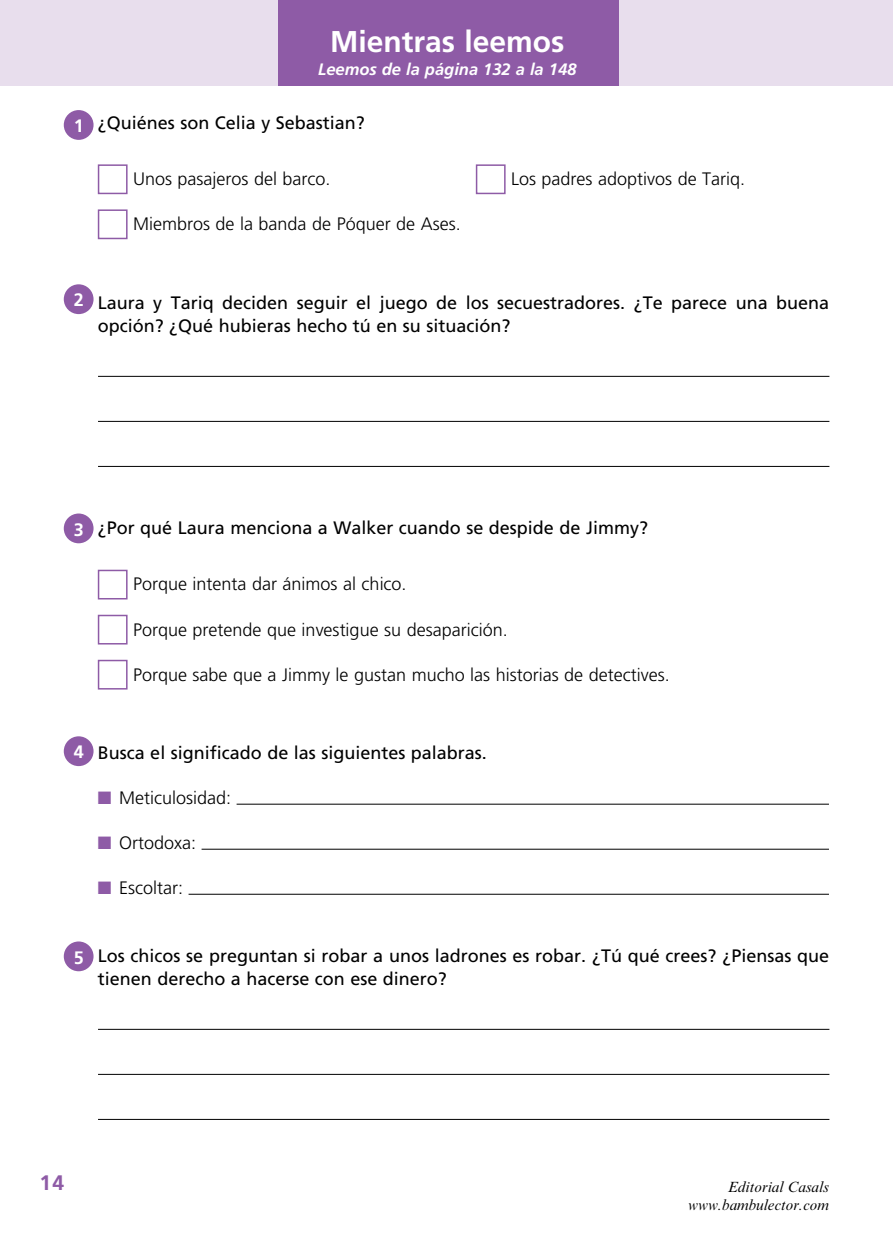
<style>
.page{position:relative;width:893px;height:1234px;background:#fff}
.page>*{position:absolute;margin:0;border:0;box-sizing:border-box;transform-origin:0 0}
.t1{font:700 30px "Frutiger";color:#fff}
.t2{font:700 21px "Frutiger";color:#8e5ba6}
.t3{font:18px/22.5px "Frutiger LT Std";color:#000}
.t4{font:300 18px "Frutiger LT Std";color:#000}
.t5{font:700 18px "Frutiger";color:#fff}
.t6{font:italic 700 16.5px "Frutiger";color:#fff}
.t7{font:italic 15px/18px "Times New Roman MT Std";color:#000;text-align:right}
.s1{font-family:"Frutiger"}
.s2{color:#8e5ba6}
</style>
<div class="page">
<div style="left:0;top:0;width:893px;height:85px;background:#e8deed"></div>
<div style="left:98px;top:164px;width:30px;height:30px;border:2px solid #8e5ba6"></div>
<div style="left:476px;top:164px;width:30px;height:30px;border:2px solid #8e5ba6"></div>
<div style="left:98px;top:209px;width:30px;height:30px;border:2px solid #8e5ba6"></div>
<hr style="left:98px;top:376px;width:731px;height:1px;background:#000">
<hr style="left:98px;top:421px;width:731px;height:1px;background:#000">
<hr style="left:98px;top:466px;width:731px;height:1px;background:#000">
<div style="left:98px;top:569px;width:30px;height:30px;border:2px solid #8e5ba6"></div>
<div style="left:98px;top:614px;width:30px;height:30px;border:2px solid #8e5ba6"></div>
<div style="left:98px;top:659px;width:30px;height:30px;border:2px solid #8e5ba6"></div>
<hr style="left:237px;top:803px;width:592px;height:1px;background:#000">
<hr style="left:202px;top:848px;width:627px;height:1px;background:#000">
<hr style="left:189px;top:893px;width:640px;height:1px;background:#000">
<hr style="left:98px;top:1028px;width:731px;height:1px;background:#000">
<hr style="left:98px;top:1073px;width:731px;height:1px;background:#000">
<hr style="left:98px;top:1118px;width:731px;height:1px;background:#000">
<div style="left:64px;top:110px;width:30px;height:30px;background:#8e5ba6;border-radius:50%"></div>
<div style="left:64px;top:284px;width:30px;height:30px;background:#8e5ba6;border-radius:50%"></div>
<div style="left:64px;top:513px;width:30px;height:30px;background:#8e5ba6;border-radius:50%"></div>
<div style="left:64px;top:736px;width:30px;height:30px;background:#8e5ba6;border-radius:50%"></div>
<div style="left:64px;top:941px;width:30px;height:30px;background:#8e5ba6;border-radius:50%"></div>
<div style="left:278px;top:0;width:340px;height:85px;background:#8e5ba6"></div>
<p class="t5" style="left:74px;top:115px;width:12px">1</p>
<h1 class="t1" style="left:330px;top:24px;width:236px">Mientras leemos</h1>
<p class="t6" style="left:318px;top:59px;width:260px">Leemos de la página 132 a la 148</p>
<p class="t3" style="left:98px;top:111px;width:269px">¿Quiénes son Celia y Sebastian?</p>
<p class="t4" style="left:133px;top:169px;width:199px">Unos pasajeros del barco<span class="s1">.</span></p>
<p class="t4" style="left:511px;top:169px;width:236px">Los padres adoptivos de Tariq<span class="s1">.</span></p>
<p class="t4" style="left:133px;top:214px;width:329px">Miembros de la banda de Póquer de Ases<span class="s1">.</span></p>
<p class="t5" style="left:74px;top:289px;width:12px">2</p>
<p class="t3" style="left:98px;top:291px;width:733px">Laura y Tariq deciden seguir el juego de los secuestradores. ¿Te parece una buena opción? ¿Qué hubieras hecho tú en su situación?</p>
<p class="t5" style="left:74px;top:518px;width:12px">3</p>
<p class="t3" style="left:98px;top:516px;width:552px">¿Por qué Laura menciona a Walker cuando se despide de Jimmy?</p>
<p class="t4" style="left:133px;top:574px;width:275px">Porque intenta dar ánimos al chico<span class="s1">.</span></p>
<p class="t4" style="left:133px;top:619px;width:376px">Porque pretende que investigue su desaparición<span class="s1">.</span></p>
<p class="t4" style="left:133px;top:664px;width:538px">Porque sabe que a Jimmy le gustan mucho las historias de detectives<span class="s1">.</span></p>
<p class="t5" style="left:74px;top:741px;width:12px">4</p>
<p class="t3" style="left:98px;top:741px;width:391px">Busca el significado de las siguientes palabras.</p>
<p class="t4" style="left:98px;top:787px;width:135px"><span class="s2">■</span> Meticulosidad:</p>
<p class="t4" style="left:98px;top:832px;width:100px"><span class="s2">■</span> Ortodoxa:</p>
<p class="t4" style="left:98px;top:877px;width:87px"><span class="s2">■</span> Escoltar:</p>
<p class="t5" style="left:74px;top:946px;width:12px">5</p>
<p class="t3" style="left:98px;top:944px;width:733px">Los chicos se preguntan si robar a unos ladrones es robar. ¿Tú qué crees? ¿Piensas que tienen derecho a hacerse con ese dinero?</p>
<p class="t2" style="left:40px;top:1170px;width:26px">14</p>
<p class="t7" style="left:688px;top:1177px;width:142px">Editorial Casals www.bambulector.com</p>
</div>
